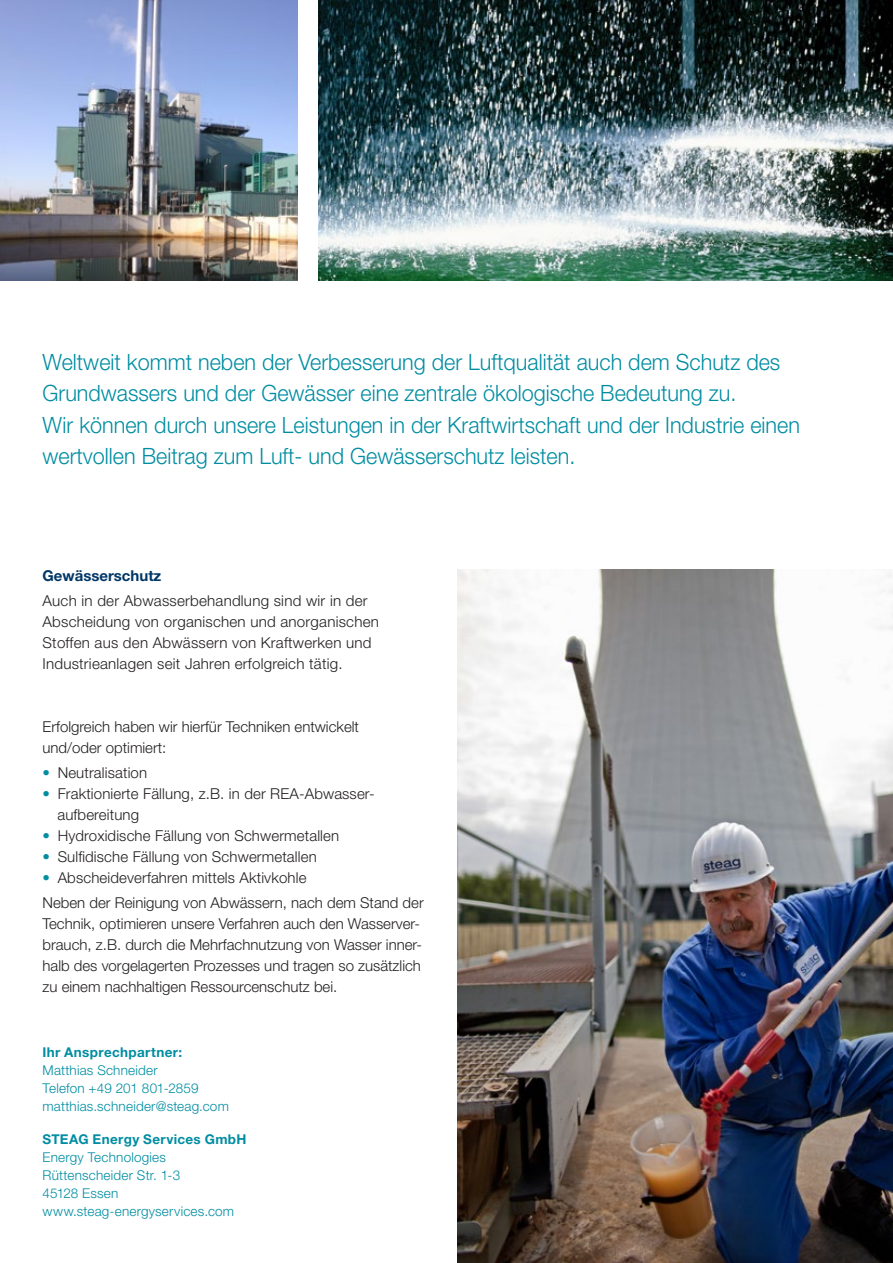
<style>
.page{position:relative;width:893px;height:1263px;background:#fff}
.page>*{position:absolute;margin:0;border:0;box-sizing:border-box;transform-origin:0 0}
.t1{font:300 22.5px/31.5px "Helvetica Neue LT Std";color:#008da2;scale:.96 1}
.t2{font:300 15px/21px "Helvetica Neue LT Std";letter-spacing:.01em;color:#231f20}
.t3{font:700 15px "Helvetica Neue LT Std";color:#003767}
.t4{font:300 13.5px/18px "Helvetica Neue LT Std";letter-spacing:.015em;color:#008da2}
.t5{font:700 13.5px "Helvetica Neue LT Std";letter-spacing:.025em;color:#008da2}
.s1{color:#008da2}
</style>
<div class="page">
<img style="left:0;top:0;width:298px;height:281px">
<img style="left:319px;top:0;width:574px;height:281px">
<img style="left:457px;top:570px;width:436px;height:693px">
<p class="t1" style="left:43px;top:345px;width:791px">Weltweit kommt neben der Verbesserung der Luftqualität auch dem Schutz des Grundwassers und der Gewässer eine zentrale ökologische Bedeutung zu.<br>Wir können durch unsere Leistungen in der Kraftwirtschaft und der Industrie einen wertvollen Beitrag zum Luft- und Gewässerschutz leisten.</p>
<p class="t3" style="left:43px;top:566px;width:120px">Gewässerschutz</p>
<p class="t2" style="left:43px;top:590px;width:338px">Auch in der Abwasserbehandlung sind wir in der Abscheidung von organischen und anorganischen Stoffen aus den Abwässern von Kraftwerken und Industrieanlagen seit Jahren erfolgreich tätig.</p>
<p class="t2" style="left:43px;top:716px;width:318px">Erfolgreich haben wir hierfür Techniken entwickelt und/oder optimiert:</p>
<p class="t2" style="left:43px;top:762px;width:106px"><span class="s1">•</span> Neutralisation</p>
<p class="t2" style="left:57px;top:783px;width:319px;text-indent:-15px"><span class="s1">•</span> Fraktionierte Fällung, z.B. in der REA-Abwasser&shy;aufbereitung</p>
<p class="t2" style="left:43px;top:825px;width:298px"><span class="s1">•</span> Hydroxidische Fällung von Schwermetallen</p>
<p class="t2" style="left:43px;top:846px;width:276px"><span class="s1">•</span> Sulfidische Fällung von Schwermetallen</p>
<p class="t2" style="left:43px;top:865px;width:383px;line-height:25.2px"><span class="s1">•</span> Abscheideverfahren mittels Aktivkohle<br>Neben der Reinigung von Abwässern, nach dem Stand der</p>
<p class="t2" style="left:43px;top:913px;width:381px">Technik, optimieren unsere Verfahren auch den Wasserver&shy;brauch, z.B. durch die Mehrfachnutzung von Wasser inner&shy;halb des vorgelagerten Prozesses und tragen so zusätzlich zu einem nachhaltigen Ressourcenschutz bei.</p>
<p class="t5" style="left:43px;top:1044px;width:141px">Ihr Ansprechpartner:</p>
<p class="t4" style="left:43px;top:1061px;width:188px">Matthias Schneider<br>Telefon +49 201 801-2859 matthias.schneider@steag.com</p>
<p class="t5" style="left:43px;top:1131px;width:205px">STEAG Energy Services GmbH</p>
<p class="t4" style="left:43px;top:1148px;width:193px">Energy Technologies<br>Rüttenscheider Str. 1-3<br>45128 Essen www.steag-energyservices.com</p>
</div>
